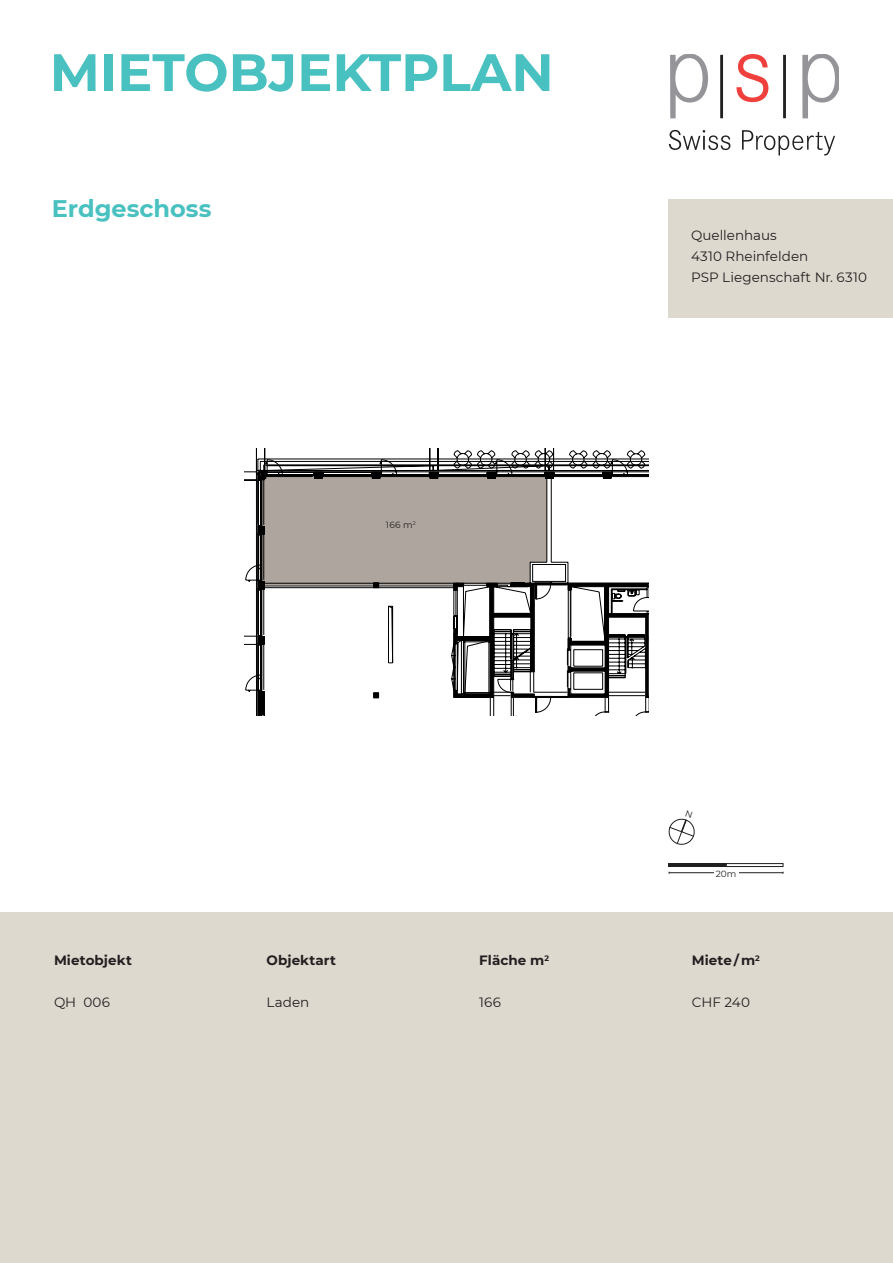
<style>
.page{position:relative;width:893px;height:1263px;background:#fff}
.page>*{position:absolute;margin:0;border:0;box-sizing:border-box;transform-origin:0 0}
.t1{font:700 52.5px "Montserrat";color:#49c1c0}
.t2{font:700 24px "Montserrat";color:#49c1c0}
.t3{font:13.5px "Montserrat";letter-spacing:.005em;color:#231f20}
.t4{font:700 13.5px "Montserrat";letter-spacing:.005em;color:#231f20}
.t5{font:9px "Montserrat";letter-spacing:.01em;color:#231f20}
</style>
<div class="page">
<hr style="left:783px;top:55px;width:3px;height:63px;background:#211f1f">
<hr style="left:720px;top:55px;width:3px;height:63px;background:#211f1f">
<svg style="left:669px;top:130px;width:61px;height:20px"></svg>
<svg style="left:742px;top:130px;width:93px;height:25px"></svg>
<svg style="left:736px;top:54px;width:32px;height:48px"></svg>
<svg style="left:670px;top:54px;width:38px;height:64px"></svg>
<svg style="left:802px;top:54px;width:37px;height:64px"></svg>
<div style="left:0;top:912px;width:893px;height:351px;background:#ded9cf"></div>
<svg style="left:244px;top:449px;width:404px;height:266px"></svg>
<div style="left:532px;top:564px;width:34px;height:18px;border:1px solid #000"></div>
<div style="left:669px;top:199px;width:224px;height:119px;background:#ded9cf"></div>
<hr style="left:669px;top:863px;width:57px;height:4px;background:#211f1f">
<div style="left:726px;top:863px;width:57px;height:4px;border:1px solid #211f1f"></div>
<hr style="left:669px;top:872px;width:114px;height:1px;background:#211f1f">
<div style="left:714px;top:868px;width:24px;height:9px;background:#fff"></div>
<svg style="left:668px;top:818px;width:27px;height:27px"></svg>
<p class="t1" style="left:50px;top:35px;width:505px">MIETOBJEKTPLAN</p>
<p class="t2" style="left:52px;top:191px;width:161px">Erdgeschoss</p>
<p class="t5" style="left:386px;top:518px;width:31px">166 m<sup>2</sup></p>
<p class="t3" style="left:691px;top:226px;width:87px">Quellenhaus</p>
<p class="t3" style="left:691px;top:247px;width:119px">4310 Rheinfelden</p>
<p class="t3" style="left:691px;top:268px;width:178px">PSP Liegenschaft Nr. 6310</p>
<p class="t5" style="left:716px;top:868px;width:22px">20m</p>
<p class="t4" style="left:54px;top:951px;width:79px">Mietobjekt</p>
<p class="t4" style="left:267px;top:951px;width:71px">Objektart</p>
<p class="t4" style="left:479px;top:951px;width:71px">Fläche m<sup>2</sup></p>
<p class="t4" style="left:692px;top:951px;width:70px">Miete / m<sup>2</sup></p>
<p class="t3" style="left:54px;top:993px;width:58px">QH 006</p>
<p class="t3" style="left:267px;top:993px;width:44px">Laden</p>
<p class="t3" style="left:479px;top:993px;width:23px">166</p>
<p class="t3" style="left:692px;top:993px;width:60px">CHF 240</p>
</div>
